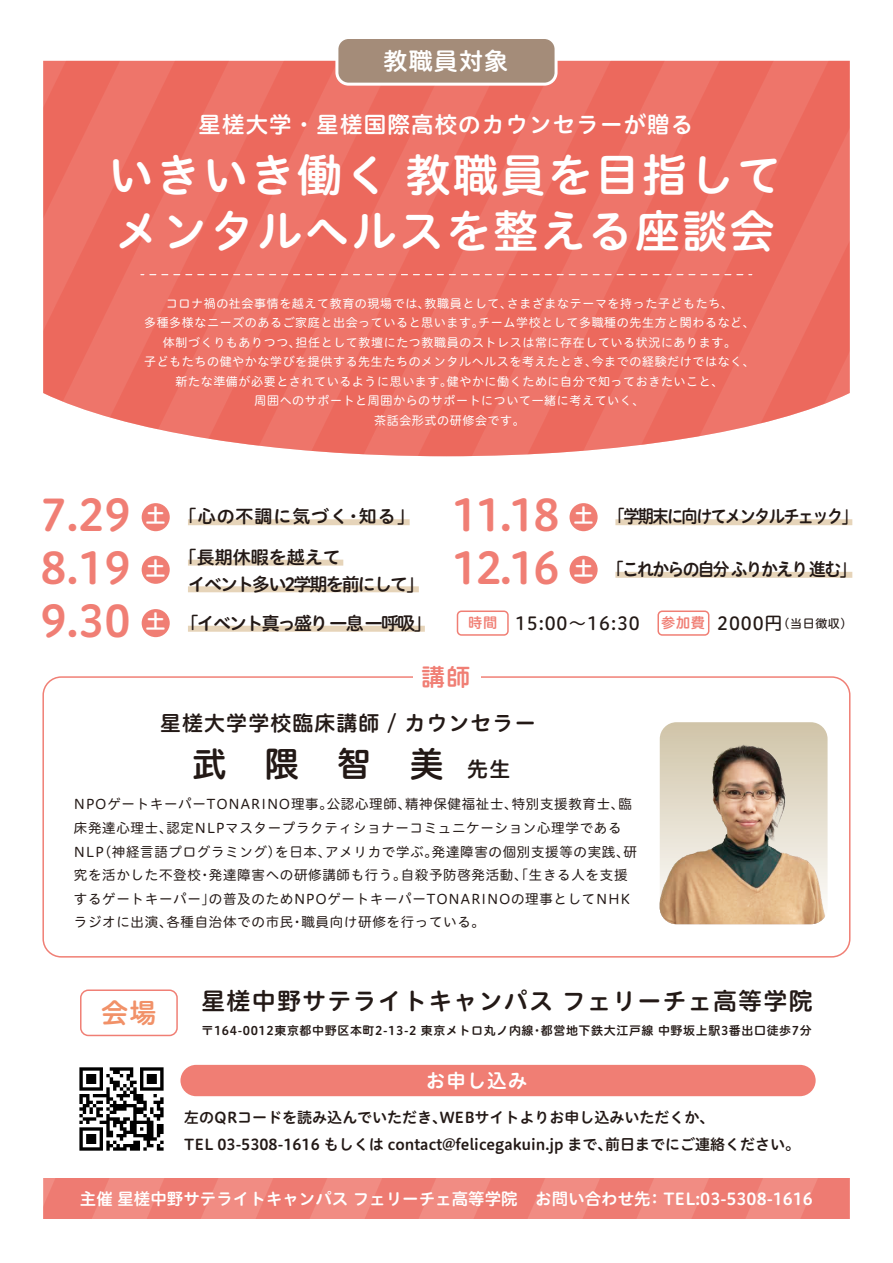
<style>
.page{position:relative;width:893px;height:1263px;background:#fff}
.page>*{position:absolute;margin:0;border:0;box-sizing:border-box;transform-origin:0 0}
.t1{font:45px/55.5px "Hiragino UD Sans R Std W6";letter-spacing:.05em;color:#fff}
.t2{font:43.2px/53.4px "Hiragino UD Sans R Std W6";color:rgb(232 57 41/.65)}
.t3{font:34.5px "Hiragino UD Sans R Std W6";color:#231916}
.t4{font:27.15px "Hiragino UD Sans R Std W6";color:rgb(234 85 22/.65)}
.t5{font:24px "Hiragino UD Sans R Std W6";letter-spacing:.05em;color:#231916}
.t6{font:24px "Hiragino UD Sans R Std W6";letter-spacing:.05em;color:#fff}
.t7{font:24px "Hiragino UD Sans R Std W6";color:rgb(232 57 41/.65)}
.t8{font:22.5px "Hiragino UD Sans R Std W6";letter-spacing:.05em;color:#fff}
.t9{font:21px "Hiragino UD Sans R Std W6";letter-spacing:.05em;color:#231916}
.t10{font:19.5px "Hiragino UD Sans R Std W6";letter-spacing:.05em;color:#fff}
.t11{font:18px/27px "Hiragino UD Sans R Std W6";letter-spacing:-.1em;color:#231916}
.t12{font:18px "Hiragino UD Sans R Std W6";letter-spacing:-.1em;color:#231916;scale:.9 1}
.t13{font:18px "Hiragino UD Sans R Std W6";letter-spacing:-.1em;color:#231916;scale:.93 1}
.t14{font:18px "Hiragino UD Sans R Std W6";letter-spacing:.05em;color:#231916}
.t15{font:18px "Hiragino UD Sans R Std W5";letter-spacing:.05em;color:#231916}
.t16{font:16.5px "Hiragino UD Sans R Std W6";color:#fff}
.t17{font:15px/27px "Hiragino UD Sans R Std W6";color:#231916}
.t18{font:14.25px "Hiragino UD Sans R Std W6";color:rgb(232 57 41/.65)}
.t19{font:13.5px/23.7px "Hiragino UD Sans R Std W4";letter-spacing:.05em;color:#231916}
.t20{font:12px/19.5px "Hiragino UD Sans R Std W4";letter-spacing:.05em;color:#fff;text-align:center}
.t21{font:12px "Hiragino UD Sans R Std W6";letter-spacing:.05em;color:#231916}
.t22{font:12px "Hiragino UD Sans R Std W5";color:#231916}
.s1{font-size:43.2px;color:rgb(232 57 41/.65)}
.s2{font-size:20.1px;color:#fff}
.s3{font-family:"Hiragino UD Sans R Std W6";font-size:14.25px;color:rgb(232 57 41/.65)}
.s4{font-size:18px}
.s5{font-size:21px}
</style>
<div class="page">
<div style="left:188px;top:519px;width:222px;height:6px;background:#e6d4b9"></div>
<svg style="left:43px;top:61px;width:96px;height:364px;background:#ed766b"></svg>
<svg style="left:139px;top:61px;width:109px;height:384px;background:#ed7267"></svg>
<svg style="left:248px;top:61px;width:109px;height:393px;background:#ed7065"></svg>
<svg style="left:357px;top:86px;width:109px;height:370px;background:#ed6f63"></svg>
<svg style="left:466px;top:61px;width:108px;height:395px;background:#ed6f64"></svg>
<svg style="left:574px;top:61px;width:109px;height:391px;background:#ed7166"></svg>
<svg style="left:683px;top:61px;width:167px;height:378px;background:#ed766b"></svg>
<div style="left:337px;top:38px;width:219px;height:46px;background:#a48c79;border-radius:12px"></div>
<div style="left:335px;top:36px;width:223px;height:50px;border:3px solid #fff;border-radius:12px"></div>
<div style="left:42px;top:676px;width:808px;height:281px;border:2px solid #e83929;border-radius:18px"></div>
<div style="left:413px;top:656px;width:67px;height:44px;background:#fff"></div>
<div style="left:80px;top:989px;width:98px;height:47px;border:2px solid #e83929;border-radius:8px"></div>
<img style="left:79px;top:1067px;width:85px;height:84px">
<div style="left:180px;top:1065px;width:636px;height:31px;background:#f07e74;border-radius:16px"></div>
<svg style="left:43px;top:1178px;width:807px;height:41px;background:#ef837a"></svg>
<svg style="left:150px;top:274px;width:602px;height:1px"></svg>
<div style="left:569px;top:556px;width:29px;height:28px;background:#f07e74;border-radius:50%"></div>
<div style="left:142px;top:556px;width:28px;height:28px;background:#f07e74;border-radius:50%"></div>
<div style="left:142px;top:609px;width:28px;height:28px;background:#f07e74;border-radius:50%"></div>
<div style="left:142px;top:503px;width:28px;height:28px;background:#f07e74;border-radius:50%"></div>
<div style="left:457px;top:610px;width:52px;height:26px;border:2px solid #e83929;border-radius:4px"></div>
<div style="left:188px;top:560px;width:155px;height:6px;background:#e6d4b9"></div>
<div style="left:188px;top:586px;width:231px;height:6px;background:#e6d4b9"></div>
<div style="left:188px;top:626px;width:237px;height:6px;background:#e6d4b9"></div>
<div style="left:569px;top:503px;width:29px;height:28px;background:#f07e74;border-radius:50%"></div>
<div style="left:615px;top:519px;width:237px;height:6px;background:#e6d4b9"></div>
<div style="left:615px;top:572px;width:237px;height:6px;background:#e6d4b9"></div>
<svg style="left:660px;top:722px;width:168px;height:21px;background:#d4c9af"></svg>
<img style="left:660px;top:743px;width:168px;height:181px">
<div style="left:657px;top:610px;width:52px;height:26px;border:2px solid #e83929;border-radius:4px"></div>
<h3 class="t6" style="left:383px;top:43px;width:126px">教職員対象</h3>
<h3 class="t8" style="left:198px;top:108px;width:496px">星槎大学・星槎国際高校のカウンセラーが贈る</h3>
<h1 class="t1" style="left:108px;top:145px;width:675px">いきいき働く 教職員を目指してメンタルヘルスを整える座談会</h1>
<p class="t20" style="left:144px;top:293px;width:612px">コロナ禍の社会事情を越えて教育の現場では、教職員として、さまざまなテーマを持った子どもたち、<br>多種多様なニーズのあるご家庭と出会っていると思います。チーム学校として多職種の先生方と関わるなど、体制づくりもありつつ、担任として教壇にたつ教職員のストレスは常に存在している状況にあります。<br>子どもたちの健やかな学びを提供する先生たちのメンタルヘルスを考えたとき、今までの経験だけではなく、新たな準備が必要とされているように思います。健やかに働くために自分で知っておきたいこと、<br>周囲へのサポートと周囲からのサポートについて一緒に考えていく、<br>茶話会形式の研修会です。</p>
<h2 class="t2" style="left:40px;top:486px;width:127px">7.29 <sup>土</sup></h2>
<h2 class="t2" style="left:40px;top:539px;width:127px">8.19 <sup>土<br></sup>9.30 <sup>土</sup></h2>
<h3 class="t14" style="left:179px;top:503px;width:237px">「心の不調に気づく・知る」</h3>
<h3 class="t11" style="left:188px;top:543px;width:238px;text-indent:-9px">「長期休暇を越えて<br>イベント多い2学期を前にして」</h3>
<h3 class="t11" style="left:181px;top:609px;width:252px">「イベント真っ盛り 一息 一呼吸」</h3>
<h3 class="t12" style="left:452px;top:503px;width:452px"><span class="s1">11.18</span> <span class="s2">土</span> 「学期末に向けてメンタルチェック」</h3>
<h3 class="t13" style="left:607px;top:555px;width:270px">「これからの自分 ふりかえり 進む」</h3>
<p class="t22" style="left:661px;top:614px;width:193px"><span class="s3">参加費</span> <span class="s4">2000円</span>（当日徴収）</p>
<h2 class="t2" style="left:452px;top:539px;width:143px">12.16 <sup>土</sup></h2>
<h3 class="t15" style="left:515px;top:610px;width:126px">15:00～16:30</h3>
<p class="t18" style="left:468px;top:612px;width:31px">時間</p>
<h3 class="t7" style="left:421px;top:659px;width:51px">講師</h3>
<h3 class="t9" style="left:160px;top:707px;width:377px">星槎大学学校臨床講師 / カウンセラー</h3>
<h3 class="t3" style="left:192px;top:738px;width:320px">武　隈　智　美 <span class="s5">先生</span></h3>
<p class="t19" style="left:74px;top:791px;width:565px">NPOゲートキーパーTONARINO理事。公認心理師、精神保健福祉士、特別支援教育士、臨床発達心理士、認定NLPマスタープラクティショナーコミュニケーション心理学であるNLP（神経言語プログラミング）を日本、アメリカで学ぶ。発達障害の個別支援等の実践、研究を活かした不登校・発達障害への研修講師も行う。自殺予防啓発活動、「生きる人を支援するゲートキーパー」の普及のためNPOゲートキーパーTONARINOの理事としてNHKラジオに出演、各種自治体での市民・職員向け研修を行っている。</p>
<h3 class="t4" style="left:101px;top:992px;width:57px">会場</h3>
<h3 class="t5" style="left:201px;top:982px;width:613px">星槎中野サテライトキャンパス フェリーチェ高等学院</h3>
<p class="t21" style="left:201px;top:1022px;width:612px">〒164-0012東京都中野区本町2-13-2 東京メトロ丸ノ内線・都営地下鉄大江戸線 中野坂上駅3番出口徒歩7分</p>
<h3 class="t10" style="left:426px;top:1066px;width:103px">お申し込み</h3>
<p class="t17" style="left:184px;top:1103px;width:617px">左のQRコードを読み込んでいただき、WEBサイトよりお申し込みいただくか、<br>TEL 03-5308-1616 もしくは contact@felicegakuin.jp まで、前日までにご連絡ください。</p>
<h3 class="t16" style="left:80px;top:1186px;width:734px">主催 星槎中野サテライトキャンパス フェリーチェ高等学院 お問い合わせ先： TEL:03-5308-1616</h3>
</div>
